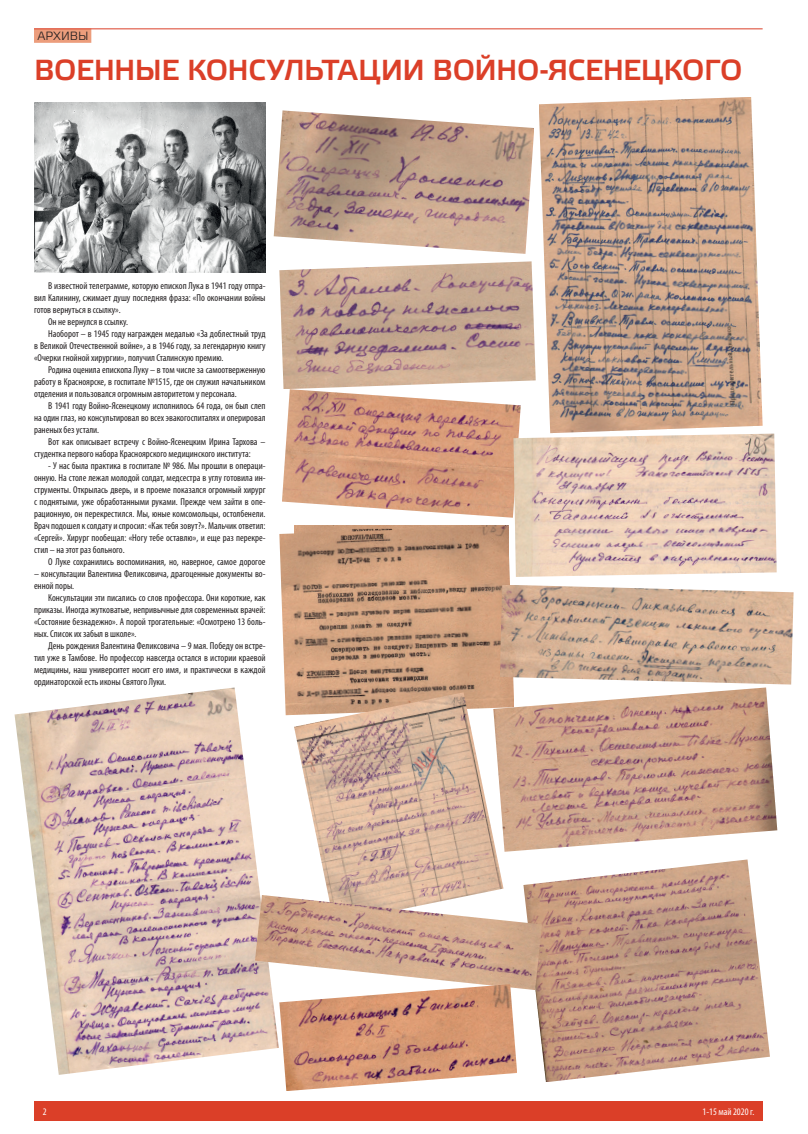
<style>
.page{position:relative;width:808px;height:1134px;background:#fff}
.page>*{position:absolute;margin:0;border:0;box-sizing:border-box;transform-origin:0 0}
.t1{font:29px "Etelka Medium Pro";letter-spacing:-.02em;color:#db3f28}
.t2{font:12px "Elektra Light Pro";color:#231f20}
.t3{font:condensed 10px/12px "Myriad Pro";color:#231f20;text-align:justify}
.t4{font:condensed 10px "Myriad Pro";color:#fff}
</style>
<div class="page">
<div style="left:34px;top:29px;width:57px;height:14px;background:#ec9d7c"></div>
<hr style="left:34px;top:28px;width:729px;height:1px;background:#db3f28">
<img style="left:34px;top:102px;width:232px;height:170px">
<img style="left:274px;top:110px;width:260px;height:144px">
<img style="left:279px;top:261px;width:257px;height:128px">
<img style="left:282px;top:389px;width:239px;height:129px">
<img style="left:279px;top:526px;width:235px;height:189px">
<img style="left:15px;top:687px;width:264px;height:388px">
<img style="left:294px;top:692px;width:209px;height:203px">
<img style="left:539px;top:97px;width:224px;height:336px">
<img style="left:513px;top:434px;width:264px;height:143px">
<img style="left:500px;top:585px;width:293px;height:99px">
<img style="left:523px;top:859px;width:247px;height:223px">
<img style="left:493px;top:687px;width:284px;height:165px">
<img style="left:255px;top:895px;width:287px;height:95px">
<img style="left:279px;top:984px;width:238px;height:107px">
<div style="left:34px;top:1101px;width:729px;height:20px;background:#db3f28"></div>
<p class="t2" style="left:37px;top:29px;width:53px">АРХИВЫ</p>
<h1 class="t1" style="left:34px;top:54px;width:710px">ВОЕННЫЕ КОНСУЛЬТАЦИИ ВОЙНО-ЯСЕНЕЦКОГО</h1>
<p class="t3" style="left:48px;top:279px;width:219px">В известной телеграмме, которую епископ Лука в 1941 году отпра-</p>
<p class="t3" style="left:34px;top:291px;width:233px">вил Калинину, сжимает душу последняя фраза: «По окончании войны</p>
<p class="t3" style="left:34px;top:303px;width:88px">готов вернуться в ссылку».</p>
<p class="t3" style="left:48px;top:315px;width:81px">Он не вернулся в ссылку.</p>
<p class="t3" style="left:48px;top:327px;width:219px">Наоборот – в 1945 году награжден медалью «За доблестный труд</p>
<p class="t3" style="left:34px;top:339px;width:233px">в Великой Отечественной войне», а в 1946 году, за легендарную книгу</p>
<p class="t3" style="left:34px;top:351px;width:191px">«Очерки гнойной хирургии», получил Сталинскую премию.</p>
<p class="t3" style="left:48px;top:363px;width:219px">Родина оценила епископа Луку – в том числе за самоотверженную</p>
<p class="t3" style="left:34px;top:375px;width:233px">работу в Красноярске, в госпитале №1515, где он служил начальником</p>
<p class="t3" style="left:34px;top:387px;width:204px">отделения и пользовался огромным авторитетом у персонала.</p>
<p class="t3" style="left:48px;top:399px;width:219px">В 1941 году Войно-Ясенецкому исполнилось 64 года, он был слеп</p>
<p class="t3" style="left:34px;top:411px;width:233px">на один глаз, но консультировал во всех эвакогоспиталях и оперировал</p>
<p class="t3" style="left:34px;top:423px;width:67px">раненых без устали.</p>
<p class="t3" style="left:48px;top:435px;width:219px">Вот как описывает встречу с Войно-Ясенецким Ирина Тархова –</p>
<p class="t3" style="left:34px;top:447px;width:218px">студентка первого набора Красноярского медицинского института:</p>
<p class="t3" style="left:34px;top:459px;width:233px;text-indent:14px">- У нас была практика в госпитале № 986. Мы прошли в операци&shy;онную. На столе лежал молодой солдат, медсестра в углу готовила ин&shy;струменты. Открылась дверь, и в проеме показался огромный хирург с поднятыми, уже обработанными руками. Прежде чем зайти в опе&shy;рационную, он перекрестился. Мы, юные комсомольцы, остолбенели.<br>Врач подошел к солдату и спросил: «Как тебя зовут?». Мальчик ответил: «Сергей». Хирург пообещал: «Ногу тебе оставлю», и еще раз перекре&shy;стил – на этот раз больного.</p>
<p class="t3" style="left:48px;top:555px;width:219px">О Луке сохранились воспоминания, но, наверное, самое дорогое</p>
<p class="t3" style="left:34px;top:567px;width:233px">– консультации Валентина Феликсовича, драгоценные документы во&shy;енной поры.</p>
<p class="t3" style="left:34px;top:591px;width:233px;text-indent:14px">Консультации эти писались со слов профессора. Они короткие, как приказы. Иногда жутковатые, непривычные для современных врачей: «Состояние безнадежно». А порой трогательные: «Осмотрено 13 боль&shy;ных. Список их забыл в школе».</p>
<p class="t3" style="left:34px;top:639px;width:233px;text-indent:14px">День рождения Валентина Феликсовича – 9 мая. Победу он встре&shy;тил уже в Тамбове. Но профессор навсегда остался в истории краевой медицины, наш университет носит его имя, и практически в каждой ординаторской есть иконы Святого Луки.</p>
<p class="t4" style="left:43px;top:1105px;width:5px">2</p>
<p class="t4" style="left:702px;top:1105px;width:53px">1-15 май 2020 г.</p>
</div>
